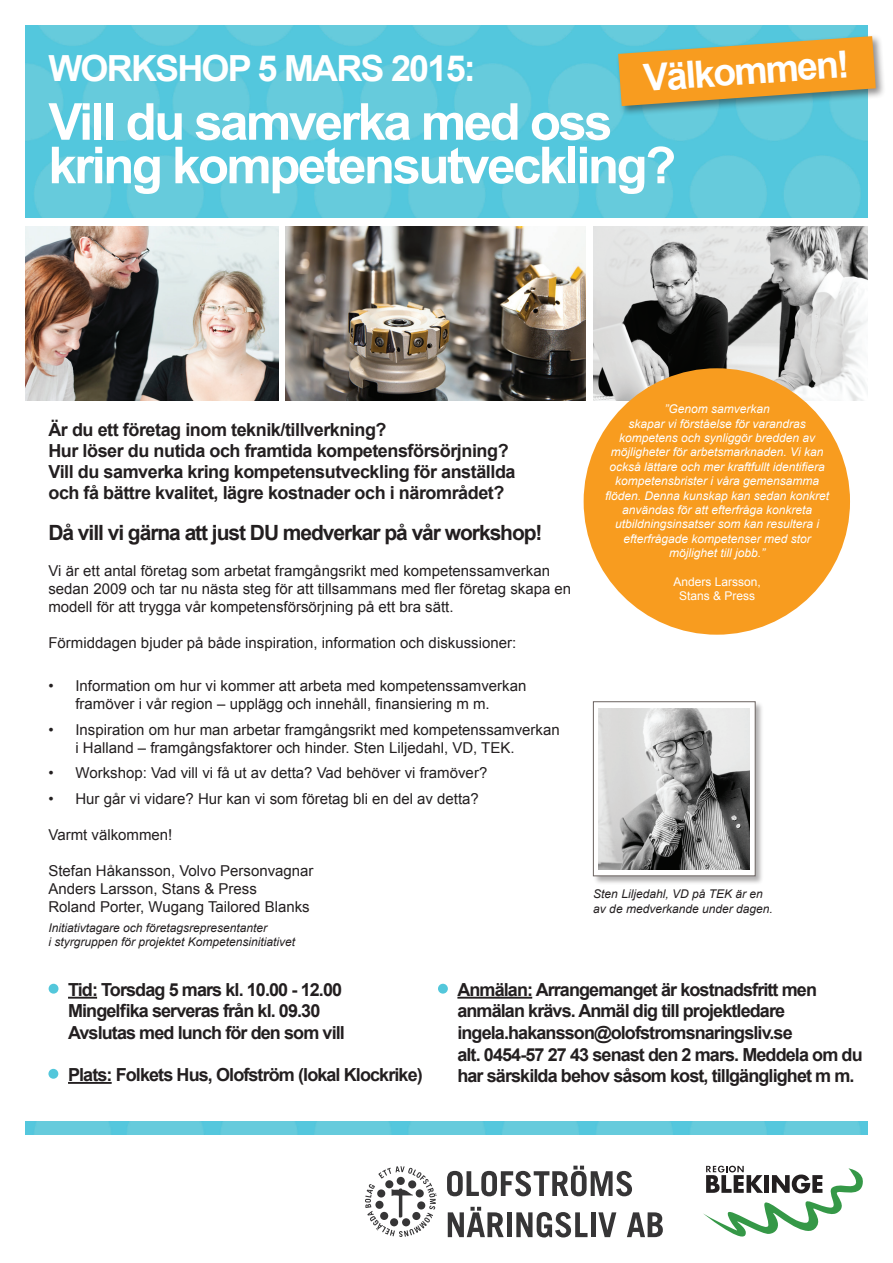
<style>
.page{position:relative;width:893px;height:1263px;background:#fff}
.page>*{position:absolute;margin:0;border:0;box-sizing:border-box;transform-origin:0 0}
.t1{font:700 51px/43.5px "Arial";letter-spacing:-.05em;color:#fff}
.t2{font:700 37.5px "Arial";color:#fff}
.t3{font:700 36px "Arial";letter-spacing:-.05em;color:#fff}
.t4{font:700 21px "Arial";letter-spacing:-.05em;color:#231f20}
.t5{font:700 18px/21.6px "Arial";letter-spacing:-.05em;color:#231f20}
.t6{font:700 18px/21px "Arial";letter-spacing:-.025em;color:#231f20}
.t7{font:15px/18px "Arial";color:#231f20}
.t8{font:italic 12px/14.4px "Arial";color:#fff;text-align:center}
.t9{font:italic 12px/14.4px "Arial";color:#231f20}
.t10{font:12px/14.4px "Arial";color:#fff;text-align:center}
</style>
<div class="page">
<img style="left:26px;top:1122px;width:841px;height:13px">
<img style="left:26px;top:26px;width:841px;height:192px">
<img style="left:286px;top:226px;width:300px;height:174px">
<img style="left:593px;top:226px;width:274px;height:174px">
<img style="left:26px;top:226px;width:253px;height:174px">
<div style="left:616px;top:34px;width:271px;height:83px;background:#231f20;opacity:.5"></div>
<svg style="left:618px;top:36px;width:258px;height:70px;background:#cfa34b"></svg>
<div style="left:593px;top:701px;width:171px;height:184px;background:#231f20;opacity:.35"></div>
<div style="left:593px;top:702px;width:162px;height:174px;background:#fff;border:1px solid #6b6360"></div>
<img style="left:599px;top:708px;width:151px;height:161px">
<svg style="left:447px;top:1165px;width:185px;height:31px"></svg>
<svg style="left:448px;top:1207px;width:56px;height:30px"></svg>
<div style="left:507px;top:1212px;width:5px;height:25px;background:#363536"></div>
<svg style="left:516px;top:1212px;width:71px;height:25px"></svg>
<hr style="left:591px;top:1212px;width:4px;height:25px;background:#363536">
<svg style="left:598px;top:1212px;width:18px;height:25px"></svg>
<svg style="left:627px;top:1212px;width:36px;height:25px"></svg>
<svg style="left:365px;top:1166px;width:72px;height:71px"></svg>
<svg style="left:703px;top:1165px;width:160px;height:71px"></svg>
<div style="left:584px;top:368px;width:266px;height:267px;background:#f89c1f;border-radius:50%"></div>
<hr style="left:68px;top:997px;width:29px;height:2px;background:#231f20">
<hr style="left:68px;top:1082px;width:44px;height:2px;background:#231f20">
<div style="left:49px;top:984px;width:9px;height:10px;background:#53c7db;border-radius:50%"></div>
<div style="left:48px;top:1069px;width:10px;height:10px;background:#53c7db;border-radius:50%"></div>
<hr style="left:457px;top:997px;width:75px;height:2px;background:#231f20">
<div style="left:438px;top:984px;width:10px;height:10px;background:#53c7db;border-radius:50%"></div>
<h2 class="t2" style="left:642px;top:53px;width:208px;rotate:-4deg">Välkommen!</h2>
<h3 class="t3" style="left:48px;top:45px;width:429px">WORKSHOP 5 MARS 2015:</h3>
<h1 class="t1" style="left:48px;top:102px;width:629px">Vill du samverka med oss kring kompetensutveckling?</h1>
<p class="t8" style="left:605px;top:402px;width:226px">”Genom samverkan<br>skapar vi förståelse för varandras kompetens och synliggör bredden av möjligheter för arbetsmarknaden. Vi kan också lättare och mer kraftfullt identifiera kompetensbrister i våra gemensamma flöden. Denna kunskap kan sedan konkret användas för att efterfråga konkreta utbildningsinsatser som kan resultera i efterfrågade kompetenser med stor möjlighet till jobb.”</p>
<p class="t10" style="left:673px;top:575px;width:89px">Anders Larsson,<br>Stans &amp; Press</p>
<p class="t6" style="left:48px;top:420px;width:469px">Är du ett företag inom teknik/tillverkning?<br>Hur löser du nutida och framtida kompetensförsörjning?<br>Vill du samverka kring kompetensutveckling för anställda och få bättre kvalitet, lägre kostnader och i närområdet?</p>
<h3 class="t4" style="left:48px;top:518px;width:496px">Då vill vi gärna att just DU medverkar på vår workshop!</h3>
<p class="t7" style="left:48px;top:562px;width:524px">Vi är ett antal företag som arbetat framgångsrikt med kompetenssamverkan sedan 2009 och tar nu nästa steg för att tillsammans med fler företag skapa en modell för att trygga vår kompetensförsörjning på ett bra sätt.</p>
<p class="t7" style="left:48px;top:634px;width:469px">Förmiddagen bjuder på både inspiration, information och diskussioner:</p>
<p class="t7" style="left:75px;top:677px;width:452px;text-indent:-27px">• Information om hur vi kommer att arbeta med kompetenssamverkan framöver i vår region – upplägg och innehåll, finansiering m m.</p>
<p class="t7" style="left:75px;top:721px;width:486px;text-indent:-27px">• Inspiration om hur man arbetar framgångsrikt med kompetenssamverkan i Halland – framgångsfaktorer och hinder. Sten Liljedahl, VD, TEK.</p>
<p class="t7" style="left:48px;top:764px;width:440px">• Workshop: Vad vill vi få ut av detta? Vad behöver vi framöver?</p>
<p class="t7" style="left:48px;top:790px;width:432px">• Hur går vi vidare? Hur kan vi som företag bli en del av detta?</p>
<p class="t7" style="left:48px;top:826px;width:125px">Varmt välkommen!</p>
<p class="t7" style="left:48px;top:862px;width:267px">Stefan Håkansson, Volvo Personvagnar<br>Anders Larsson, Stans &amp; Press<br>Roland Porter, Wugang Tailored Blanks</p>
<p class="t9" style="left:48px;top:920px;width:248px">Initiativtagare och företagsrepresentanter<br>i styrgruppen för projektet Kompetensinitiativet</p>
<p class="t5" style="left:68px;top:979px;width:278px">Tid: Torsdag 5 mars kl. 10.00 - 12.00<br>Mingelfika serveras från kl. 09.30<br>Avslutas med lunch för den som vill</p>
<p class="t5" style="left:68px;top:1064px;width:356px">Plats: Folkets Hus, Olofström (lokal Klockrike)</p>
<p class="t9" style="left:593px;top:887px;width:181px">Sten Liljedahl, VD på TEK är en av de medverkande under dagen.</p>
<p class="t5" style="left:457px;top:979px;width:407px">Anmälan: Arrangemanget är kostnadsfritt men anmälan krävs. Anmäl dig till projektledare ingela.hakansson@olofstromsnaringsliv.se<br>alt. 0454-57 27 43 senast den 2 mars. Meddela om du har särskilda behov såsom kost, tillgänglighet m m.</p>
</div>
